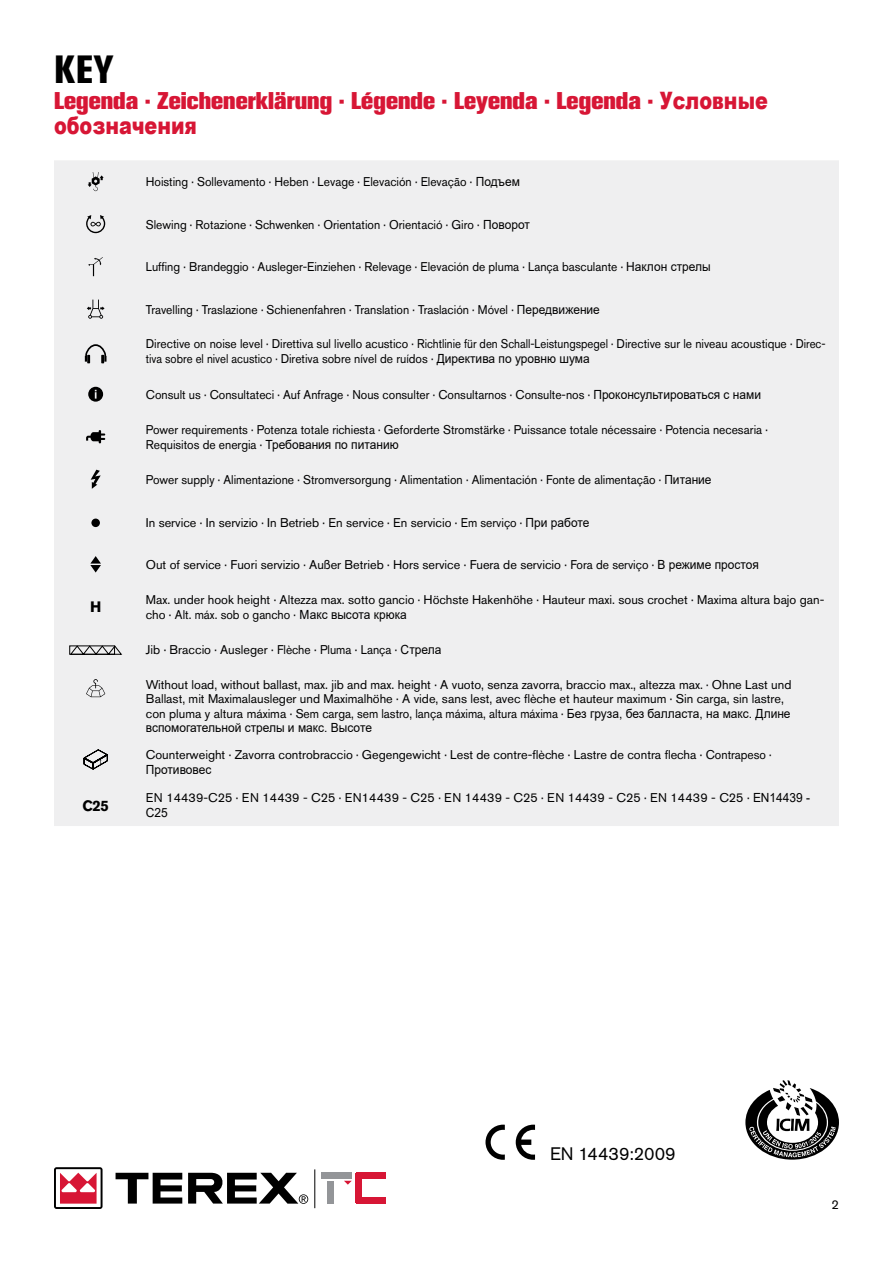
<style>
.page{position:relative;width:893px;height:1263px;background:#fff}
.page>*{position:absolute;margin:0;border:0;box-sizing:border-box;transform-origin:0 0}
.t1{font:800 condensed 39px "Akzidenz Grotesk Pro";color:#000}
.t2{font:800 24px "Akzidenz Grotesk Pro";color:#d71635}
.t3{font:900 24px "Arial";color:#d71635;scale:.8 1}
.t4{font:18px "Akzidenz Grotesk Pro";color:#000}
.t5{font:700 15px "Akzidenz Grotesk BQ";color:#000}
.t6{font:12.75px "Akzidenz Grotesk Pro";color:#000}
.t7{font:12.6px/14.7px "Akzidenz Grotesk Pro";color:#000}
.t8{font:12.6px/14.7px "Akzidenz Grotesk Pro";color:#000;scale:.95 1}
.t9{font:12.6px "Arial";color:#000;scale:.95 1}
.s1{font-family:"Arial";font-weight:900}
.s2{font-family:"Arial"}
</style>
<div class="page">
<svg style="left:54px;top:1167px;width:49px;height:42px"></svg>
<svg style="left:116px;top:1173px;width:66px;height:30px"></svg>
<svg style="left:188px;top:1173px;width:120px;height:31px"></svg>
<div style="left:356px;top:1197px;width:30px;height:6px;background:#d71635"></div>
<div style="left:356px;top:1173px;width:30px;height:6px;background:#d71635"></div>
<hr style="left:314px;top:1169px;width:1px;height:39px;background:#000">
<div style="left:356px;top:1173px;width:6px;height:30px;background:#d71635"></div>
<div style="left:322px;top:1173px;width:30px;height:6px;background:#939598"></div>
<div style="left:327px;top:1181px;width:6px;height:22px;background:#939598"></div>
<svg style="left:344px;top:1181px;width:8px;height:4px"></svg>
<div style="left:54px;top:160px;width:785px;height:666px;background:#efeff0"></div>
<svg style="left:88px;top:172px;width:16px;height:19px"></svg>
<svg style="left:86px;top:215px;width:19px;height:18px"></svg>
<svg style="left:88px;top:257px;width:15px;height:19px"></svg>
<svg style="left:87px;top:300px;width:18px;height:19px"></svg>
<svg style="left:85px;top:344px;width:21px;height:19px"></svg>
<svg style="left:88px;top:387px;width:15px;height:15px"></svg>
<svg style="left:86px;top:430px;width:19px;height:13px"></svg>
<svg style="left:91px;top:470px;width:10px;height:19px"></svg>
<div style="left:91px;top:519px;width:9px;height:8px;background:#000;border-radius:50%"></div>
<svg style="left:90px;top:556px;width:11px;height:16px"></svg>
<div style="left:69px;top:645px;width:46px;height:10px;border:1px solid #000"></div>
<svg style="left:70px;top:645px;width:53px;height:10px"></svg>
<svg style="left:86px;top:679px;width:19px;height:18px"></svg>
<svg style="left:83px;top:749px;width:26px;height:21px"></svg>
<svg style="left:485px;top:1125px;width:20px;height:35px"></svg>
<svg style="left:516px;top:1125px;width:19px;height:35px"></svg>
<svg style="left:745px;top:1080px;width:94px;height:80px"></svg>
<h1 class="t1" style="left:54px;top:44px;width:61px">KEY</h1>
<h2 class="t2" style="left:54px;top:85px;width:715px">Legenda · Zeichenerklärung · Légende · Leyenda · Legenda · <span class="s1">Условные</span></h2>
<h2 class="t3" style="left:54px;top:108px;width:180px">обозначения</h2>
<p class="t8" style="left:146px;top:174px;width:395px">Hoisting · Sollevamento · Heben · Levage · Elevación · Elevação · <span class="s2">Подъем</span></p>
<p class="t8" style="left:146px;top:217px;width:406px">Slewing · Rotazione · Schwenken · Orientation · Orientació · Giro · <span class="s2">Поворот</span></p>
<p class="t8" style="left:146px;top:260px;width:596px">Luffing · Brandeggio · Ausleger-Einziehen · Relevage · Elevación de pluma · Lança basculante · <span class="s2">Наклон стрелы</span></p>
<p class="t8" style="left:146px;top:302px;width:479px">Travelling · Traslazione · Schienenfahren · Translation · Traslación · Móvel · <span class="s2">Передвижение</span></p>
<p class="t8" style="left:146px;top:337px;width:717px">Directive on noise level · Direttiva sul livello acustico · Richtlinie für den Schall-Leistungspegel · Directive sur le niveau acoustique · Direc&shy;tiva sobre el nivel acustico · Diretiva sobre nível de ruídos · <span class="s2">Директива по уровню шума</span></p>
<p class="t8" style="left:146px;top:387px;width:649px">Consult us · Consultateci · Auf Anfrage · Nous consulter · Consultarnos · Consulte-nos · <span class="s2">Проконсультироваться с нами</span></p>
<p class="t8" style="left:146px;top:422px;width:656px">Power requirements · Potenza totale richiesta · Geforderte Stromstärke · Puissance totale nécessaire · Potencia necesaria ·<br>Requisitos de energia · <span class="s2">Требования по питанию</span></p>
<p class="t8" style="left:146px;top:472px;width:597px">Power supply · Alimentazione · Stromversorgung · Alimentation · Alimentación · Fonte de alimentação · <span class="s2">Питание</span></p>
<p class="t7" style="left:146px;top:515px;width:445px">In service · In servizio · In Betrieb · En service · En servicio · Em serviço · <span class="s2">При работе</span></p>
<p class="t7" style="left:146px;top:557px;width:615px">Out of service · Fuori servizio · Außer Betrieb · Hors service · Fuera de servicio · Fora de serviço · <span class="s2">В режиме простоя</span></p>
<p class="t5" style="left:90px;top:598px;width:13px">H</p>
<p class="t7" style="left:146px;top:592px;width:680px">Max. under hook height · Altezza max. sotto gancio · Höchste Hakenhöhe · Hauteur maxi. sous crochet · Maxima altura bajo gan&shy;cho · Alt. máx. sob o gancho · <span class="s2">Макс высота крюка</span></p>
<p class="t7" style="left:146px;top:642px;width:297px">Jib · Braccio · Ausleger · Flèche · Pluma · Lança · <span class="s2">Стрела</span></p>
<p class="t7" style="left:146px;top:677px;width:647px">Without load, without ballast, max. jib and max. height · A vuoto, senza zavorra, braccio max., altezza max. · Ohne Last und<br>Ballast, mit Maximalausleger und Maximalhöhe · A vide, sans lest, avec flèche et hauteur maximum · Sin carga, sin lastre, con pluma y altura máxima · Sem carga, sem lastro, lança máxima, altura máxima · <span class="s2">Без груза, без балласта, на макс. Длине</span></p>
<p class="t9" style="left:146px;top:719px;width:240px">вспомогательной стрелы и макс. Высоте</p>
<p class="t7" style="left:146px;top:747px;width:627px">Counterweight · Zavorra controbraccio · Gegengewicht · Lest de contre-flèche · Lastre de contra flecha · Contrapeso ·</p>
<p class="t9" style="left:146px;top:760px;width:71px">Противовес</p>
<p class="t5" style="left:82px;top:797px;width:28px">C25</p>
<p class="t7" style="left:146px;top:790px;width:666px">EN 14439-C25 · EN 14439 - C25 · EN14439 - C25 · EN 14439 - C25 · EN 14439 - C25 · EN 14439 - C25 · <span class="s2">EN14439 -</span></p>
<p class="t9" style="left:146px;top:804px;width:25px">C25</p>
<h3 class="t4" style="left:550px;top:1142px;width:127px">EN 14439:2009</h3>
<p class="t6" style="left:831px;top:1196px;width:9px">2</p>
</div>
